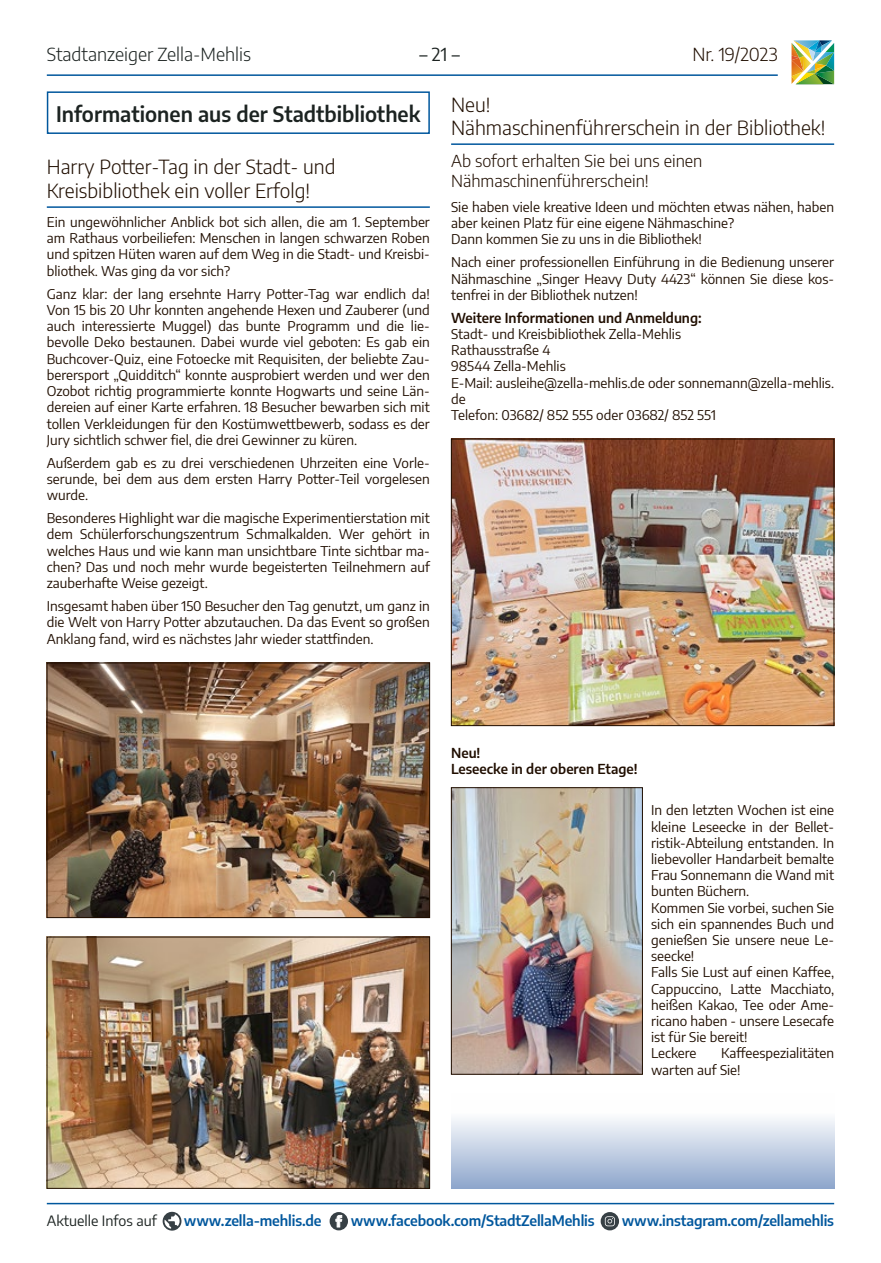
<style>
.page{position:relative;width:881px;height:1263px;background:#fff}
.page>*{position:absolute;margin:0;border:0;box-sizing:border-box;transform-origin:0 0}
.t1{font:600 21px "Encode Sans";color:#1c2321}
.t2{font:300 19.5px/23.4px "Encode Sans";color:#200e00}
.t3{font:300 18px "Encode Sans";color:#1c2321}
.t4{font:300 18px "Encode Sans";letter-spacing:-.01em;color:#200e00}
.t5{font:18px "Encode Sans";color:#1c2321}
.t6{font:300 16.5px/19.8px "Encode Sans";color:#200e00}
.t7{font:600 14.25px "Encode Sans";letter-spacing:-.01em;color:#00579d}
.t8{font:14.25px "Encode Sans";color:#1c2321}
.t9{font:13.5px/16.2px "Encode Sans";color:#200e00;text-align:justify}
.t10{font:600 13.5px/16.2px "Encode Sans";color:#200e00}
</style>
<div class="page">
<hr style="left:47px;top:1203px;width:786px;height:1px;background:#00579d">
<svg style="left:162px;top:1212px;width:19px;height:18px"></svg>
<svg style="left:329px;top:1212px;width:19px;height:18px"></svg>
<svg style="left:335px;top:1215px;width:7px;height:12px"></svg>
<svg style="left:600px;top:1212px;width:18px;height:18px"></svg>
<svg style="left:604px;top:1216px;width:10px;height:10px"></svg>
<hr style="left:47px;top:74px;width:730px;height:2px;background:#00579d">
<img style="left:791px;top:40px;width:42px;height:44px">
<hr style="left:451px;top:143px;width:382px;height:2px;background:#00579d">
<img style="left:453px;top:441px;width:378px;height:283px">
<div style="left:451px;top:439px;width:382px;height:287px;border:1px solid #200e00"></div>
<img style="left:453px;top:789px;width:187px;height:283px">
<div style="left:451px;top:787px;width:191px;height:287px;border:1px solid #200e00"></div>
<div style="left:451px;top:1093px;width:382px;height:95px;background:linear-gradient(to bottom,#fff,#92aace)"></div>
<hr style="left:47px;top:206px;width:382px;height:2px;background:#00579d">
<div style="left:47px;top:91px;width:382px;height:43px;border:2px solid #00579d"></div>
<img style="left:49px;top:665px;width:378px;height:251px">
<div style="left:47px;top:663px;width:382px;height:255px;border:1px solid #200e00"></div>
<img style="left:49px;top:939px;width:378px;height:247px">
<h3 class="t3" style="left:47px;top:42px;width:206px">Stadtanzeiger Zella-Mehlis</h3>
<h3 class="t5" style="left:419px;top:42px;width:42px">– 21 –</h3>
<h3 class="t4" style="left:692px;top:42px;width:87px">Nr. 19/2023</h3>
<h2 class="t2" style="left:451px;top:92px;width:375px">Neu!<br>Nähmaschinenführerschein in der Bibliothek!</h2>
<p class="t6" style="left:451px;top:151px;width:253px">Ab sofort erhalten Sie bei uns einen<br>Nähmaschinenführerschein!</p>
<p class="t9" style="left:451px;top:198px;width:384px;text-align:left">Sie haben viele kreative Ideen und möchten etwas nähen, haben aber keinen Platz für eine eigene Nähmaschine?<br>Dann kommen Sie zu uns in die Bibliothek!</p>
<p class="t9" style="left:451px;top:254px;width:384px">Nach einer professionellen Einführung in die Bedienung unserer Nähmaschine „Singer Heavy Duty 4423“ können Sie diese kos&shy;tenfrei in der Bibliothek nutzen!</p>
<p class="t10" style="left:451px;top:309px;width:252px">Weitere Informationen und Anmeldung:</p>
<p class="t9" style="left:451px;top:325px;width:384px;text-align:left">Stadt- und Kreisbibliothek Zella-Mehlis<br>Rathausstraße 4<br>98544 Zella-Mehlis<br>E-Mail: ausleihe@zella-mehlis.de oder sonnemann@zella-mehlis. de<br>Telefon: 03682/ 852 555 oder 03682/ 852 551</p>
<h1 class="t1" style="left:56px;top:99px;width:365px">Informationen aus der Stadtbibliothek</h1>
<h2 class="t2" style="left:47px;top:155px;width:290px">Harry Potter-Tag in der Stadt- und<br>Kreisbibliothek ein voller Erfolg!</h2>
<p class="t9" style="left:47px;top:213px;width:384px">Ein ungewöhnlicher Anblick bot sich allen, die am 1. September am Rathaus vorbeiliefen: Menschen in langen schwarzen Roben und spitzen Hüten waren auf dem Weg in die Stadt- und Kreisbi&shy;bliothek. Was ging da vor sich?</p>
<p class="t9" style="left:47px;top:285px;width:384px">Ganz klar: der lang ersehnte Harry Potter-Tag war endlich da!<br>Von 15 bis 20 Uhr konnten angehende Hexen und Zauberer (und auch interessierte Muggel) das bunte Programm und die lie&shy;bevolle Deko bestaunen. Dabei wurde viel geboten: Es gab ein Buchcover-Quiz, eine Fotoecke mit Requisiten, der beliebte Zau&shy;berersport „Quidditch“ konnte ausprobiert werden und wer den Ozobot richtig programmierte konnte Hogwarts und seine Län&shy;dereien auf einer Karte erfahren. 18 Besucher bewarben sich mit tollen Verkleidungen für den Kostümwettbewerb, sodass es der Jury sichtlich schwer fiel, die drei Gewinner zu küren.</p>
<p class="t9" style="left:47px;top:454px;width:384px">Außerdem gab es zu drei verschiedenen Uhrzeiten eine Vorle&shy;serunde, bei dem aus dem ersten Harry Potter-Teil vorgelesen wurde.</p>
<p class="t9" style="left:47px;top:509px;width:384px">Besonderes Highlight war die magische Experimentierstation mit dem Schülerforschungszentrum Schmalkalden. Wer gehört in welches Haus und wie kann man unsichtbare Tinte sichtbar ma&shy;chen? Das und noch mehr wurde begeisterten Teilnehmern auf zauberhafte Weise gezeigt.</p>
<p class="t9" style="left:47px;top:597px;width:384px">Insgesamt haben über 150 Besucher den Tag genutzt, um ganz in die Welt von Harry Potter abzutauchen. Da das Event so großen Anklang fand, wird es nächstes Jahr wieder stattfinden.</p>
<p class="t10" style="left:451px;top:744px;width:188px">Neu!<br>Leseecke in der oberen Etage!</p>
<p class="t9" style="left:651px;top:802px;width:184px;text-align:left">In den letzten Wochen ist eine kleine Leseecke in der Bellet&shy;ristik-Abteilung entstanden. In liebevoller Handarbeit bemalte<br>Frau Sonnemann die Wand mit bunten Büchern.<br>Kommen Sie vorbei, suchen Sie sich ein spannendes Buch und genießen Sie unsere neue Le&shy;seecke!<br>Falls Sie Lust auf einen Kaffee,<br>Cappuccino, Latte Macchiato, heißen Kakao, Tee oder Ame&shy;ricano haben - unsere Lesecafe ist für Sie bereit!<br>Leckere</p>
<p class="t9" style="left:651px;top:1045px;width:184px;text-indent:70px">Kaffeespezialitäten warten auf Sie!</p>
<p class="t8" style="left:47px;top:1211px;width:111px">Aktuelle Infos auf</p>
<p class="t7" style="left:184px;top:1210px;width:139px">www.zella-mehlis.de</p>
<p class="t7" style="left:350px;top:1210px;width:245px">www.facebook.com/StadtZellaMehlis</p>
<p class="t7" style="left:621px;top:1210px;width:214px">www.instagram.com/zellamehlis</p>
</div>
